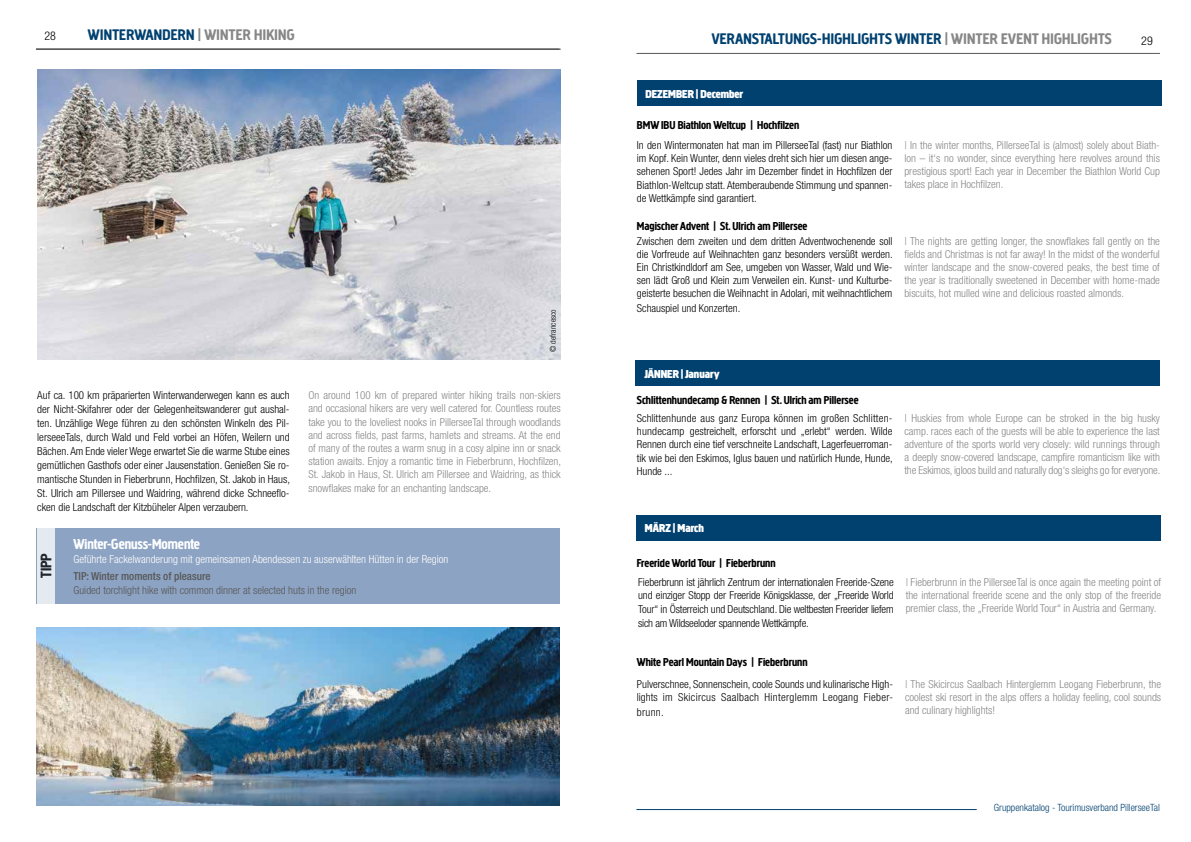
<style>
.page{position:relative;width:1191px;height:842px;background:#fff}
.page>*{position:absolute;margin:0;border:0;box-sizing:border-box;transform-origin:0 0}
.t1{font:700 16px "Creighton Pro";letter-spacing:.02em;color:#004170}
.t2{font:700 16px "Creighton Pro";color:#000}
.t3{font:700 15px "Creighton Pro";color:#fff}
.t4{font:700 12px "Creighton Pro";color:#000}
.t5{font:900 12px "Creighton Pro";color:#fff}
.t6{font:300 condensed 12px "Helvetica Neue LT Std";color:#000}
.t7{font:300 condensed 11px/13.2px "Helvetica Neue LT Std";color:#000;text-align:justify}
.t8{font:300 condensed 11px/13px "Helvetica Neue LT Std";color:#878787;text-align:justify}
.t9{font:300 condensed 11px "Helvetica Neue LT Std";color:#fff}
.t10{font:300 condensed 11px "Helvetica Neue LT Std";color:#575756}
.t11{font:300 condensed 11px "Helvetica Neue LT Std";letter-spacing:-.02em;color:#000}
.t12{font:500 condensed 11px "Helvetica Neue LT Std";color:#575756}
.t13{font:300 condensed 10px "Helvetica Neue LT Std";color:#004170}
.t14{font:300 condensed 8px "Helvetica Neue LT Std";color:#000}
.s1{color:#878787}
</style>
<div class="page">
<hr style="left:36px;top:49px;width:525px;height:1px;background:#575756">
<img style="left:37px;top:70px;width:524px;height:289px">
<div style="left:37px;top:528px;width:523px;height:75px;background:#8da3c3"></div>
<div style="left:37px;top:528px;width:18px;height:75px;background:#e5eaf1"></div>
<img style="left:36px;top:627px;width:523px;height:179px">
<hr style="left:636px;top:53px;width:524px;height:1px;background:#575756">
<hr style="left:636px;top:809px;width:340px;height:1px;background:#004170">
<div style="left:637px;top:81px;width:524px;height:25px;background:#004170"></div>
<div style="left:636px;top:361px;width:524px;height:25px;background:#004170"></div>
<div style="left:636px;top:515px;width:524px;height:25px;background:#004170"></div>
<p class="t6" style="left:44px;top:29px;width:13px">28</p>
<h1 class="t1" style="left:88px;top:25px;width:208px">WINTERWANDERN <span class="s1">| WINTER HIKING</span></h1>
<h1 class="t1" style="left:711px;top:30px;width:401px">VERANSTALTUNGS-HIGHLIGHTS WINTER <span class="s1">| WINTER EVENT HIGHLIGHTS</span></h1>
<p class="t6" style="left:1141px;top:33px;width:13px">29</p>
<p class="t5" style="left:645px;top:87px;width:99px">DEZEMBER | December</p>
<p class="t4" style="left:637px;top:118px;width:164px">BMW IBU Biathlon Weltcup | Hochfilzen</p>
<p class="t14" style="left:548px;top:352px;width:44px;rotate:-90deg">© defrancesco</p>
<p class="t7" style="left:637px;top:138px;width:257px">In den Wintermonaten hat man im PillerseeTal (fast) nur Biathlon im Kopf. Kein Wunter, denn vieles dreht sich hier um diesen ange&shy;sehenen Sport! Jedes Jahr im Dezember findet in Hochfilzen der Biathlon-Weltcup statt. Atemberaubende Stimmung und spannen&shy;de Wettkämpfe sind garantiert.</p>
<p class="t8" style="left:904px;top:139px;width:257px">| In the winter months, PillerseeTal is (almost) solely about Biath&shy;lon – it‘s no wonder, since everything here revolves around this prestigious sport! Each year in December the Biathlon World Cup takes place in Hochfilzen.</p>
<p class="t7" style="left:637px;top:234px;width:257px">Zwischen dem zweiten und dem dritten Adventwochenende soll die Vorfreude auf Weihnachten ganz besonders versüßt werden.<br>Ein Christkindldorf am See, umgeben von Wasser, Wald und Wie&shy;sen lädt Groß und Klein zum Verweilen ein. Kunst- und Kulturbe&shy;geisterte besuchen die Weihnacht in Adolari, mit weihnachtlichem</p>
<p class="t7" style="left:637px;top:301px;width:105px">Schauspiel und Konzerten.</p>
<p class="t4" style="left:637px;top:219px;width:172px">Magischer Advent | St. Ulrich am Pillersee</p>
<p class="t8" style="left:904px;top:234px;width:257px">| The nights are getting longer, the snowflakes fall gently on the fields and Christmas is not far away! In the midst of the wonderful winter landscape and the snow-covered peaks, the best time of the year is traditionally sweetened in December with home-made biscuits, hot mulled wine and delicious roasted almonds.</p>
<p class="t5" style="left:644px;top:367px;width:77px">JÄNNER | January</p>
<p class="t7" style="left:37px;top:388px;width:254px;line-height:14px">Auf ca. 100 km präparierten Winterwanderwegen kann es auch der Nicht-Skifahrer oder der Gelegenheitswanderer gut aushal&shy;ten. Unzählige Wege führen zu den schönsten Winkeln des Pil&shy;lerseeeTals, durch Wald und Feld vorbei an Höfen, Weilern und Bächen. Am Ende vieler Wege erwartet Sie die warme Stube eines gemütlichen Gasthofs oder einer Jausenstation. Genießen Sie ro&shy;mantische Stunden in Fieberbrunn, Hochfilzen, St. Jakob in Haus, St. Ulrich am Pillersee und Waidring, während dicke Schneeflo&shy;cken die Landschaft der Kitzbüheler Alpen verzaubern.</p>
<p class="t8" style="left:308px;top:388px;width:254px">On around 100 km of prepared winter hiking trails non-skiers and occasional hikers are very well catered for. Countless routes take you to the loveliest nooks in PillerseeTal through woodlands and across fields, past farms, hamlets and streams. At the end of many of the routes a warm snug in a cosy alpine inn or snack station awaits. Enjoy a romantic time in Fieberbrunn, Hochfilzen, St. Jakob in Haus, St. Ulrich am Pillersee and Waidring, as thick snowflakes make for an enchanting landscape.</p>
<h2 class="t3" style="left:73px;top:535px;width:128px">Winter-Genuss-Momente</h2>
<p class="t9" style="left:73px;top:552px;width:376px">Geführte Fackelwanderung mit gemeinsamen Abendessen zu auserwählten Hütten in der Region</p>
<p class="t12" style="left:73px;top:569px;width:138px">TIP: Winter moments of pleasure</p>
<p class="t10" style="left:73px;top:583px;width:284px">Guided torchlight hike with common dinner at selected huts in the region</p>
<h1 class="t2" style="left:37px;top:578px;width:27px;rotate:-90deg">TIPP</h1>
<p class="t4" style="left:637px;top:393px;width:223px">Schlittenhundecamp &amp; Rennen | St. Ulrich am Pillersee</p>
<p class="t7" style="left:637px;top:411px;width:257px">Schlittenhunde aus ganz Europa können im großen Schlitten&shy;hundecamp gestreichelt, erforscht und „erlebt“ werden. Wilde Rennen durch eine tief verschneite Landschaft, Lagerfeuerroman&shy;tik wie bei den Eskimos, Iglus bauen und natürlich Hunde, Hunde, Hunde ...</p>
<p class="t8" style="left:904px;top:411px;width:257px">| Huskies from whole Europe can be stroked in the big husky camp. races each of the guests will be able to experience the last adventure of the sports world very closely: wild runnings through a deeply snow-covered landscape, campfire romanticism like with the Eskimos, igloos build and naturally dog‘s sleighs go for everyone.</p>
<p class="t5" style="left:645px;top:521px;width:60px">MÄRZ | March</p>
<p class="t4" style="left:637px;top:556px;width:140px">Freeride World Tour | Fieberbrunn</p>
<p class="t7" style="left:638px;top:575px;width:257px">Fieberbrunn ist jährlich Zentrum der internationalen Freeride-Szene und einziger Stopp der Freeride Königsklasse, der „Freeride World Tour“ in Österreich und Deutschland. Die weltbesten Freerider liefern</p>
<p class="t11" style="left:638px;top:617px;width:172px">sich am Wildseeloder spannende Wettkämpfe.</p>
<p class="t8" style="left:905px;top:576px;width:257px">| Fieberbrunn in the PillerseeTal is once again the meeting point of the international freeride scene and the only stop of the freeride premier class, the „Freeride World Tour“ in Austria and Germany.</p>
<p class="t4" style="left:637px;top:655px;width:172px">White Pearl Mountain Days | Fieberbrunn</p>
<p class="t7" style="left:637px;top:678px;width:258px">Pulverschnee, Sonnenschein, coole Sounds und kulinarische High&shy;lights im Skicircus Saalbach Hinterglemm Leogang Fieber-</p>
<p class="t7" style="left:637px;top:705px;width:28px">brunn.</p>
<p class="t8" style="left:905px;top:678px;width:258px">| The Skicircus Saalbach Hinterglemm Leogang Fieberbrunn, the coolest ski resort in the alps offers a holiday feeling, cool sounds and culinary highlights!</p>
<p class="t13" style="left:994px;top:801px;width:167px">Gruppenkatalog - Tourimusverband PillerseeTal</p>
</div>
